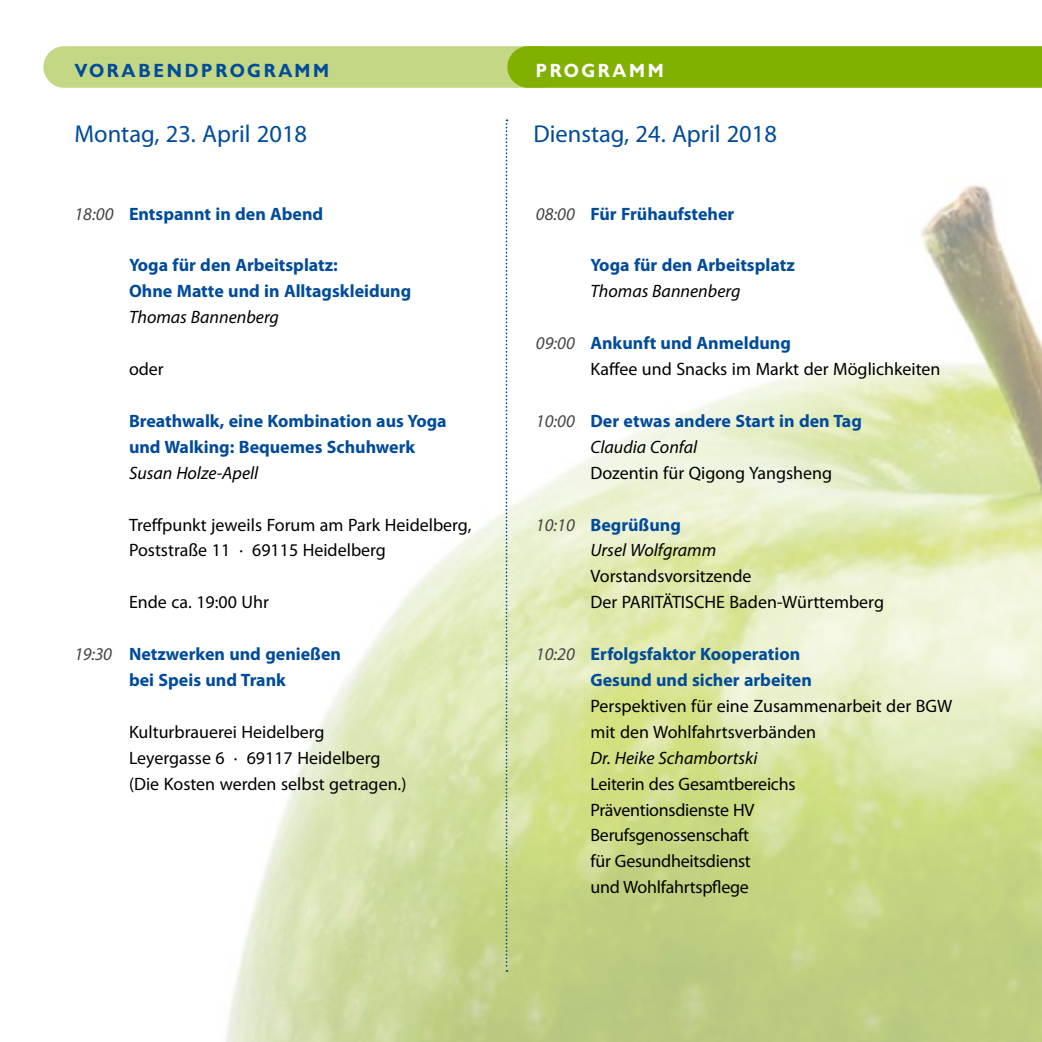
<style>
.page{position:relative;width:1042px;height:1042px;background:#fff}
.page>*{position:absolute;margin:0;border:0;box-sizing:border-box;transform-origin:0 0}
.t1{font:24.5px "Myriad Pro";color:#004b9a}
.t2{font:700 19.6px "Chantilly";letter-spacing:.12em;color:#004b9a}
.t3{font:700 19.6px "Chantilly";letter-spacing:.12em;color:#fff}
.t4{font:17.85px/25.9px "Myriad Pro";color:#000}
.t5{font:700 17.85px/25.9px "Myriad Pro";color:#004b9a}
.t6{font:italic 17.85px/25.9px "Myriad Pro";color:#000}
.s1{font-weight:400;font-style:italic;color:#464648}
.s2{font-style:italic;color:#464648}
.s3{font-weight:700;color:#004b9a}
.s4{font-weight:400;font-style:italic;color:#000}
.s5{color:#464648}
.s6{font-weight:700;font-style:normal;color:#004b9a}
</style>
<div class="page">
<img style="left:225px;top:119px;width:817px;height:923px">
<svg style="left:43px;top:46px;width:999px;height:42px;background:#a1c340"></svg>
<svg style="left:506px;top:119px;width:1px;height:853px"></svg>
<p class="t2" style="left:74px;top:59px;width:256px">VORABENDPROGRAMM</p>
<p class="t3" style="left:536px;top:59px;width:129px">PROGRAMM</p>
<h1 class="t1" style="left:74px;top:118px;width:234px">Montag, 23. April 2018</h1>
<h1 class="t1" style="left:533px;top:118px;width:245px">Dienstag, 24. April 2018</h1>
<p class="t5" style="left:74px;top:200px;width:250px"><span class="s1">18:00</span> Entspannt in den Abend</p>
<p class="t5" style="left:129px;top:252px;width:284px">Yoga für den Arbeitsplatz:<br>Ohne Matte und in Alltagskleidung</p>
<p class="t6" style="left:129px;top:304px;width:151px">Thomas Bannenberg</p>
<p class="t4" style="left:129px;top:356px;width:36px">oder</p>
<p class="t5" style="left:129px;top:407px;width:319px">Breathwalk, eine Kombination aus Yoga und Walking: Bequemes Schuhwerk</p>
<p class="t6" style="left:129px;top:459px;width:131px">Susan Holze-Apell</p>
<p class="t4" style="left:129px;top:511px;width:344px">Treffpunkt jeweils Forum am Park Heidelberg,<br>Poststraße 11 · 69115 Heidelberg</p>
<p class="t4" style="left:129px;top:589px;width:141px">Ende ca. 19:00 Uhr</p>
<p class="t5" style="left:74px;top:640px;width:268px;text-align:center"><span class="s1">19:30</span> Netzwerken und genießen bei Speis und Trank</p>
<p class="t4" style="left:129px;top:718px;width:279px">Kulturbrauerei Heidelberg<br>Leyergasse 6 · 69117 Heidelberg (Die Kosten werden selbst getragen.)</p>
<p class="t5" style="left:536px;top:200px;width:200px"><span class="s1">08:00</span> Für Frühaufsteher</p>
<p class="t5" style="left:590px;top:252px;width:206px">Yoga für den Arbeitsplatz</p>
<p class="t6" style="left:590px;top:278px;width:151px">Thomas Bannenberg</p>
<p class="t4" style="left:590px;top:330px;width:351px;text-indent:-55px"><span class="s2">09:00</span> <span class="s3">Ankunft und Anmeldung<br></span>Kaffee und Snacks im Markt der Möglichkeiten</p>
<p class="t5" style="left:590px;top:407px;width:273px;text-indent:-55px"><span class="s1">10:00</span> Der etwas andere Start in den Tag<br><span class="s4">Claudia Confal</span></p>
<p class="t4" style="left:590px;top:459px;width:243px">Dozentin für Qigong Yangsheng</p>
<p class="t6" style="left:590px;top:511px;width:127px;text-indent:-55px"><span class="s5">10:10</span> <span class="s6">Begrüßung<br></span>Ursel Wolfgramm</p>
<p class="t4" style="left:590px;top:563px;width:295px">Vorstandsvorsitzende<br>Der PARITÄTISCHE Baden-Württemberg</p>
<p class="t5" style="left:590px;top:640px;width:223px;text-indent:-55px"><span class="s1">10:20</span> Erfolgsfaktor Kooperation<br>Gesund und sicher arbeiten</p>
<p class="t4" style="left:590px;top:692px;width:363px">Perspektiven für eine Zusammenarbeit der BGW mit den Wohlfahrtsverbänden</p>
<p class="t6" style="left:590px;top:744px;width:169px">Dr. Heike Schambortski</p>
<p class="t4" style="left:590px;top:770px;width:207px">Leiterin des Gesamtbereichs<br>Präventionsdienste HV<br>Berufsgenossenschaft<br>für Gesundheitsdienst<br>und Wohlfahrtspflege</p>
</div>
